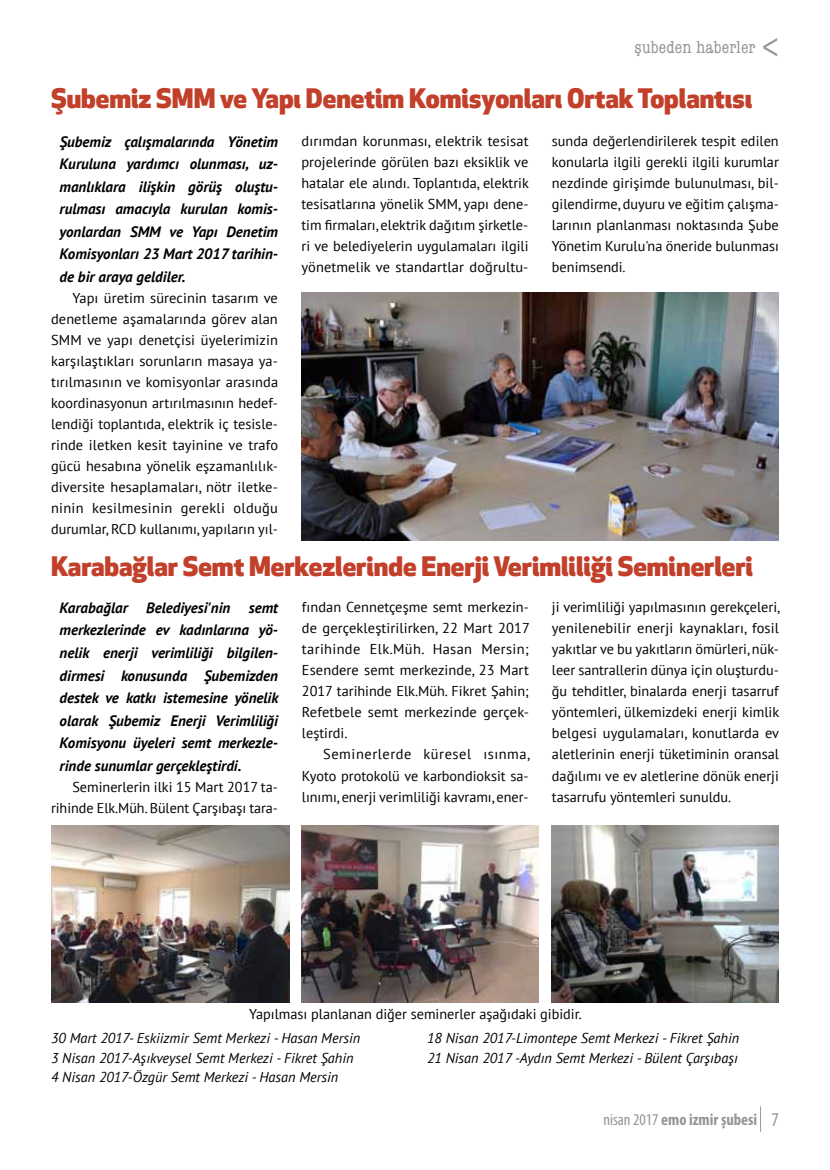
<style>
.page{position:relative;width:830px;height:1170px;background:#fff}
.page>*{position:absolute;margin:0;border:0;box-sizing:border-box;transform-origin:0 0}
.t1{font:800 26.25px "Apex New";color:#c23f2a}
.t2{font:condensed 18px "American Typewriter";letter-spacing:.01em;color:#939598}
.t3{font:700 condensed 16.5px "Myriad Pro";color:#939598}
.t4{font:italic 700 15px/22.5px "PT Sans";color:#000;text-align:justify}
.t5{font:14.25px/21px "PT Sans";color:#000;text-align:justify}
.t6{font:italic 14.25px/19.5px "PT Sans";color:#000}
.s1{font-weight:400}
.s2{font-weight:400;font-size:19.5px}
</style>
<div class="page">
<img style="left:302px;top:292px;width:476px;height:248px">
<img style="left:51px;top:825px;width:238px;height:177px">
<img style="left:302px;top:825px;width:236px;height:177px">
<img style="left:551px;top:825px;width:227px;height:177px">
<p class="t2" style="left:634px;top:33px;width:123px">şubeden haberler</p>
<h1 class="t1" style="left:51px;top:80px;width:702px">Şubemiz SMM ve Yapı Denetim Komisyonları Ortak Toplantısı</h1>
<p class="t4" style="left:60px;top:130px;width:220px">Şubemiz çalışmalarında Yönetim Kuruluna yardımcı olunması, uz&shy;manlıklara ilişkin görüş oluştu&shy;rulması amacıyla kurulan komis&shy;yonlardan SMM ve Yapı Denetim Komisyonları 23 Mart 2017 tarihin&shy;de bir araya geldiler.</p>
<p class="t5" style="left:51px;top:287px;width:228px;text-indent:21px">Yapı üretim sürecinin tasarım ve denetleme aşamalarında görev alan SMM ve yapı denetçisi üyelerimizin karşılaştıkları sorunların masaya ya&shy;tırılmasının ve komisyonlar arasında koordinasyonun artırılmasının hedef&shy;lendiği toplantıda, elektrik iç tesisle&shy;rinde iletken kesit tayinine ve trafo gücü hesabına yönelik eşzamanlılık&shy;diversite hesaplamaları, nötr iletke&shy;ninin kesilmesinin gerekli olduğu durumlar, RCD kullanımı, yapıların yıl-</p>
<p class="t5" style="left:301px;top:130px;width:229px">dırımdan korunması, elektrik tesisat projelerinde görülen bazı eksiklik ve hatalar ele alındı. Toplantıda, elektrik tesisatlarına yönelik SMM, yapı dene&shy;tim firmaları, elektrik dağıtım şirketle&shy;ri ve belediyelerin uygulamaları ilgili yönetmelik ve standartlar doğrultu-</p>
<p class="t5" style="left:551px;top:130px;width:228px">sunda değerlendirilerek tespit edilen konularla ilgili gerekli ilgili kurumlar nezdinde girişimde bulunulması, bil&shy;gilendirme, duyuru ve eğitim çalışma&shy;larının planlanması noktasında Şube Yönetim Kurulu'na öneride bulunması benimsendi.</p>
<h1 class="t1" style="left:51px;top:548px;width:703px">Karabağlar Semt Merkezlerinde Enerji Verimliliği Seminerleri</h1>
<p class="t4" style="left:60px;top:596px;width:220px">Karabağlar Belediyesi'nin semt merkezlerinde ev kadınlarına yö&shy;nelik enerji verimliliği bilgilen&shy;dirmesi konusunda Şubemizden destek ve katkı istemesine yönelik olarak Şubemiz Enerji Verimliliği Komisyonu üyeleri semt merkezle&shy;rinde sunumlar gerçekleştirdi.</p>
<p class="t5" style="left:51px;top:775px;width:228px;text-align:right">Seminerlerin ilki 15 Mart 2017 ta&shy;rihinde Elk.Müh. Bülent Çarşıbaşı tara-</p>
<p class="t5" style="left:302px;top:596px;width:229px">fından Cennetçeşme semt merkezin&shy;de gerçekleştirilirken, 22 Mart 2017 tarihinde Elk.Müh. Hasan Mersin; Esendere semt merkezinde, 23 Mart 2017 tarihinde Elk.Müh. Fikret Şahin; Refetbele semt merkezinde gerçek&shy;leştirdi.</p>
<p class="t5" style="left:302px;top:743px;width:229px;text-indent:21px">Seminerlerde küresel ısınma, Kyoto protokolü ve karbondioksit sa&shy;lınımı, enerji verimliliği kavramı, ener-</p>
<p class="t5" style="left:551px;top:596px;width:229px">ji verimliliği yapılmasının gerekçeleri, yenilenebilir enerji kaynakları, fosil yakıtlar ve bu yakıtların ömürleri, nük&shy;leer santrallerin dünya için oluşturdu&shy;ğu tehditler, binalarda enerji tasarruf yöntemleri, ülkemizdeki enerji kimlik belgesi uygulamaları, konutlarda ev aletlerinin enerji tüketiminin oransal dağılımı ve ev aletlerine dönük enerji tasarrufu yöntemleri sunuldu.</p>
<p class="t5" style="left:249px;top:1002px;width:334px">Yapılması planlanan diğer seminerler aşağıdaki gibidir.</p>
<p class="t6" style="left:51px;top:1027px;width:310px">30 Mart 2017- Eskiizmir Semt Merkezi - Hasan Mersin<br>3 Nisan 2017-Aşıkveysel Semt Merkezi - Fikret Şahin<br>4 Nisan 2017-Özgür Semt Merkezi - Hasan Mersin</p>
<p class="t6" style="left:427px;top:1027px;width:313px">18 Nisan 2017-Limontepe Semt Merkezi - Fikret Şahin<br>21 Nisan 2017 -Aydın Semt Merkezi - Bülent Çarşıbaşı</p>
<p class="t3" style="left:603px;top:1109px;width:177px"><span class="s1">nisan 2017</span> emo izmir şubesi <span class="s2">7</span></p>
</div>
